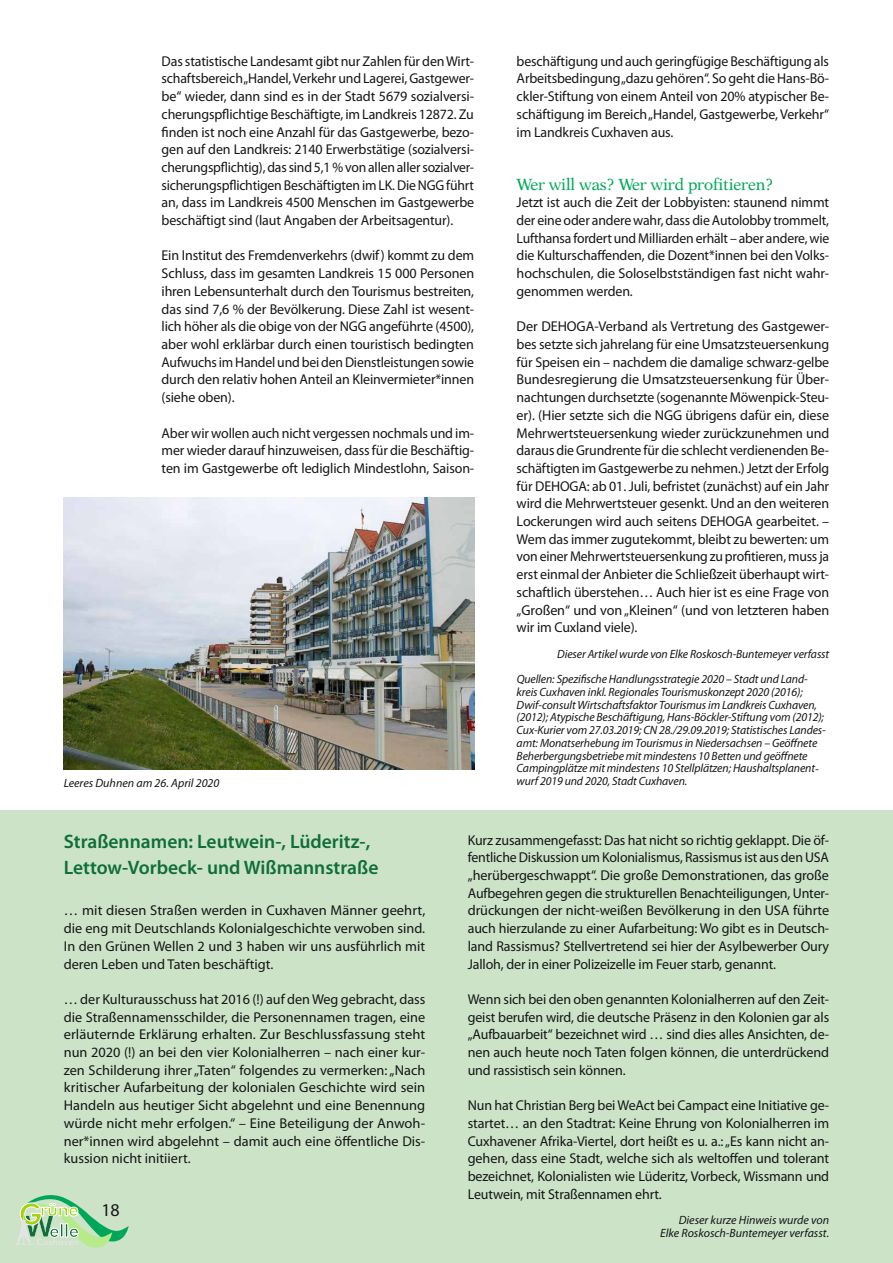
<style>
.page{position:relative;width:893px;height:1263px;background:#fff}
.page>*{position:absolute;margin:0;border:0;box-sizing:border-box;transform-origin:0 0}
.t1{font:600 19.5px/25.5px "Myriad Pro";color:#0f6e39}
.t2{font:18px "Myriad Pro";color:#151616}
.t3{font:16.05px "Nebraska Normal";letter-spacing:-.01em;color:#00a759}
.t4{font:14.25px/17.7px "Myriad Pro";letter-spacing:-.01em;color:#151616;text-align:justify}
.t5{font:italic 12px/12.8px "Myriad Pro";letter-spacing:-.01em;color:#151616}
</style>
<div class="page">
<div style="left:0;top:810px;width:893px;height:453px;background:#cce3c8"></div>
<img style="left:64px;top:497px;width:410px;height:273px">
<svg style="left:16px;top:1195px;width:113px;height:53px"></svg>
<p class="t4" style="left:162px;top:52px;width:314px">Das statistische Landesamt gibt nur Zahlen für den Wirt&shy;schaftsbereich „Handel, Verkehr und Lagerei, Gastgewer&shy;be“ wieder, dann sind es in der Stadt 5679 sozialversi&shy;cherungspflichtige Beschäftigte, im Landkreis 12872. Zu finden ist noch eine Anzahl für das Gastgewerbe, bezo&shy;gen auf den Landkreis: 2140 Erwerbstätige (sozialversi&shy;cherungspflichtig), das sind 5,1 % von allen aller sozialver&shy;sicherungspflichtigen Beschäftigten im LK. Die NGG führt an, dass im Landkreis 4500 Menschen im Gastgewerbe beschäftigt sind (laut Angaben der Arbeitsagentur).</p>
<p class="t4" style="left:162px;top:247px;width:314px">Ein Institut des Fremdenverkehrs (dwif) kommt zu dem Schluss, dass im gesamten Landkreis 15 000 Personen ihren Lebensunterhalt durch den Tourismus bestreiten, das sind 7,6 % der Bevölkerung. Diese Zahl ist wesent&shy;lich höher als die obige von der NGG angeführte (4500), aber wohl erklärbar durch einen touristisch bedingten Aufwuchs im Handel und bei den Dienstleistungen sowie durch den relativ hohen Anteil an Kleinvermieter*innen (siehe oben).</p>
<p class="t4" style="left:162px;top:424px;width:314px">Aber wir wollen auch nicht vergessen nochmals und im&shy;mer wieder darauf hinzuweisen, dass für die Beschäftig&shy;ten im Gastgewerbe oft lediglich Mindestlohn, Saison-</p>
<p class="t5" style="left:64px;top:777px;width:157px">Leeres Duhnen am 26. April 2020</p>
<p class="t4" style="left:517px;top:52px;width:314px">beschäftigung und auch geringfügige Beschäftigung als Arbeitsbedingung „dazu gehören“. So geht die Hans-Bö&shy;ckler-Stiftung von einem Anteil von 20% atypischer Be&shy;schäftigung im Bereich „Handel, Gastgewerbe, Verkehr“ im Landkreis Cuxhaven aus.</p>
<p class="t3" style="left:517px;top:175px;width:258px">Wer will was? Wer wird profitieren?</p>
<p class="t4" style="left:517px;top:193px;width:314px">Jetzt ist auch die Zeit der Lobbyisten: staunend nimmt der eine oder andere wahr, dass die Autolobby trommelt, Lufthansa fordert und Milliarden erhält – aber andere, wie die Kulturschaffenden, die Dozent*innen bei den Volks&shy;hochschulen, die Soloselbstständigen fast nicht wahr&shy;genommen werden.</p>
<p class="t4" style="left:517px;top:317px;width:314px">Der DEHOGA-Verband als Vertretung des Gastgewer&shy;bes setzte sich jahrelang für eine Umsatzsteuersenkung für Speisen ein – nachdem die damalige schwarz-gelbe Bundesregierung die Umsatzsteuersenkung für Über&shy;nachtungen durchsetzte (sogenannte Möwenpick-Steu&shy;er). (Hier setzte sich die NGG übrigens dafür ein, diese Mehrwertsteuersenkung wieder zurückzunehmen und daraus die Grundrente für die schlecht verdienenden Be&shy;schäftigten im Gastgewerbe zu nehmen.) Jetzt der Erfolg für DEHOGA: ab 01. Juli, befristet (zunächst) auf ein Jahr wird die Mehrwertsteuer gesenkt. Und an den weiteren Lockerungen wird auch seitens DEHOGA gearbeitet. – Wem das immer zugutekommt, bleibt zu bewerten: um von einer Mehrwertsteuersenkung zu profitieren, muss ja erst einmal der Anbieter die Schließzeit überhaupt wirt&shy;schaftlich überstehen… Auch hier ist es eine Frage von „Großen“ und von „Kleinen“ (und von letzteren haben wir im Cuxland viele).</p>
<p class="t5" style="left:517px;top:641px;width:314px;line-height:25.5px;text-indent:41px">Dieser Artikel wurde von Elke Roskosch-Buntemeyer verfasst<br>Quellen: Spezifische Handlungsstrategie 2020 – Stadt und Land-</p>
<p class="t5" style="left:517px;top:685px;width:311px">kreis Cuxhaven inkl. Regionales Tourismuskonzept 2020 (2016); Dwif-consult Wirtschaftsfaktor Tourismus im Landkreis Cuxhaven, (2012); Atypische Beschäftigung, Hans-Böckler-Stiftung vom (2012); Cux-Kurier vom 27.03.2019; CN 28./29.09.2019; Statistisches Landes&shy;amt: Monatserhebung im Tourismus in Niedersachsen – Geöffnete Beherbergungsbetriebe mit mindestens 10 Betten und geöffnete Campingplätze mit mindestens 10 Stellplätzen; Haushaltsplanent&shy;wurf 2019 und 2020, Stadt Cuxhaven.</p>
<h1 class="t1" style="left:64px;top:828px;width:316px">Straßennamen: Leutwein-, Lüderitz-,<br>Lettow-Vorbeck- und Wißmannstraße</h1>
<p class="t4" style="left:64px;top:901px;width:363px">… mit diesen Straßen werden in Cuxhaven Männer geehrt, die eng mit Deutschlands Kolonialgeschichte verwoben sind.<br>In den Grünen Wellen 2 und 3 haben wir uns ausführlich mit deren Leben und Taten beschäftigt.</p>
<p class="t4" style="left:64px;top:990px;width:363px">… der Kulturausschuss hat 2016 (!) auf den Weg gebracht, dass die Straßennamensschilder, die Personennamen tragen, eine erläuternde Erklärung erhalten. Zur Beschlussfassung steht nun 2020 (!) an bei den vier Kolonialherren – nach einer kur&shy;zen Schilderung ihrer „Taten“ folgendes zu vermerken: „Nach kritischer Aufarbeitung der kolonialen Geschichte wird sein Handeln aus heutiger Sicht abgelehnt und eine Benennung würde nicht mehr erfolgen.“ – Eine Beteiligung der Anwoh&shy;ner*innen wird abgelehnt – damit auch eine öffentliche Dis&shy;kussion nicht initiiert.</p>
<p class="t2" style="left:101px;top:1199px;width:20px">18</p>
<p class="t4" style="left:468px;top:831px;width:363px">Kurz zusammengefasst: Das hat nicht so richtig geklappt. Die öf&shy;fentliche Diskussion um Kolonialismus, Rassismus ist aus den USA „herübergeschwappt“. Die große Demonstrationen, das große Aufbegehren gegen die strukturellen Benachteiligungen, Unter&shy;drückungen der nicht-weißen Bevölkerung in den USA führte auch hierzulande zu einer Aufarbeitung: Wo gibt es in Deutsch&shy;land Rassismus? Stellvertretend sei hier der Asylbewerber Oury Jalloh, der in einer Polizeizelle im Feuer starb, genannt.</p>
<p class="t4" style="left:468px;top:990px;width:363px">Wenn sich bei den oben genannten Kolonialherren auf den Zeit&shy;geist berufen wird, die deutsche Präsenz in den Kolonien gar als „Aufbauarbeit“ bezeichnet wird … sind dies alles Ansichten, de&shy;nen auch heute noch Taten folgen können, die unterdrückend und rassistisch sein können.</p>
<p class="t4" style="left:468px;top:1096px;width:363px">Nun hat Christian Berg bei WeAct bei Campact eine Initiative ge&shy;startet… an den Stadtrat: Keine Ehrung von Kolonialherren im Cuxhavener Afrika-Viertel, dort heißt es u. a.: „Es kann nicht an&shy;gehen, dass eine Stadt, welche sich als weltoffen und tolerant bezeichnet, Kolonialisten wie Lüderitz, Vorbeck, Wissmann und Leutwein, mit Straßennamen ehrt.</p>
<p class="t5" style="left:660px;top:1213px;width:171px;text-align:right">Dieser kurze Hinweis wurde von<br>Elke Roskosch-Buntemeyer verfasst.</p>
</div>
